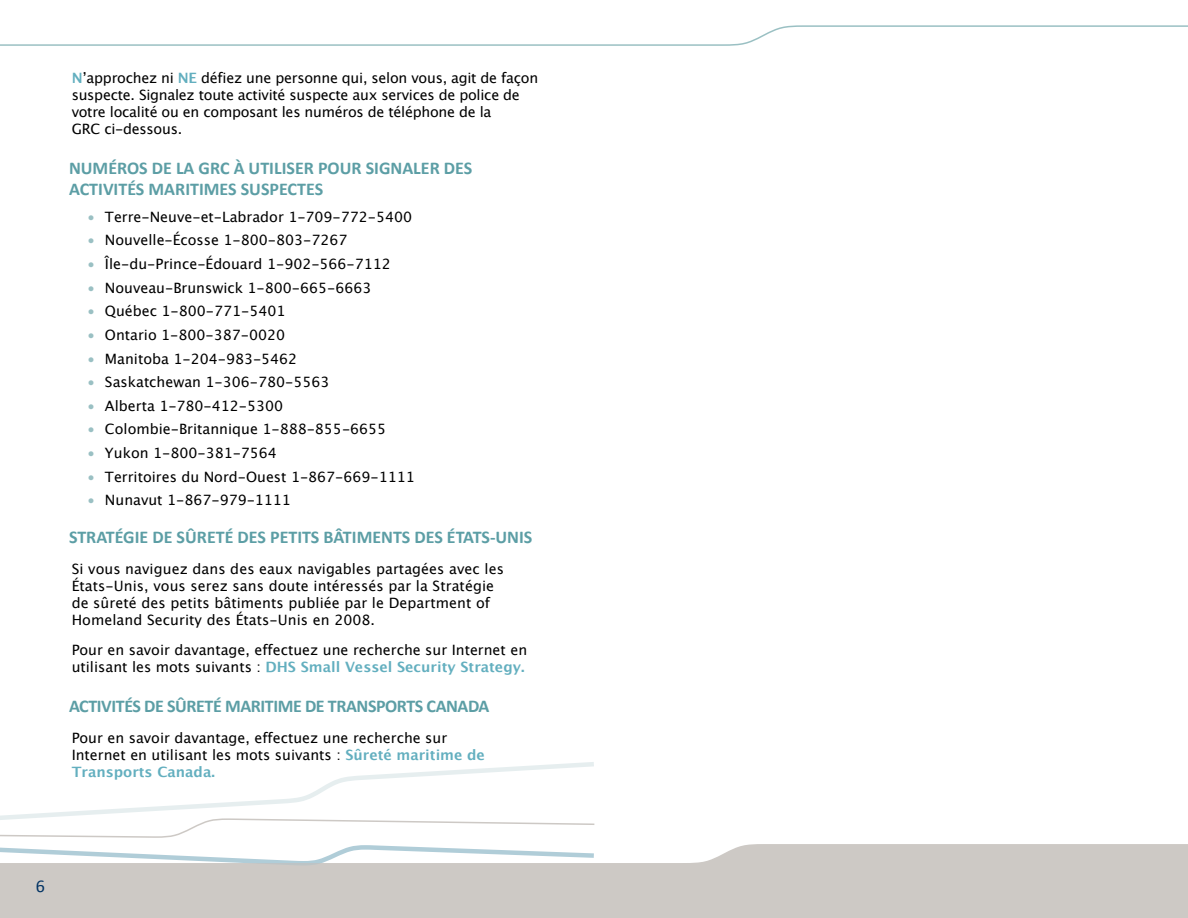
<style>
.page{position:relative;width:1188px;height:918px;background:#fff}
.page>*{position:absolute;margin:0;border:0;box-sizing:border-box;transform-origin:0 0}
.t1{font:700 18px/21px "Calibri";color:#5c9ea5}
.t2{font:700 18px "Calibri";letter-spacing:-.025em;color:#5c9ea5}
.t3{font:18px "Calibri";color:#003263}
.t4{font:14.25px/17.1px "Lucida Grande";color:#000}
.t5{font:14.25px/17.1px "Lucida Grande";letter-spacing:-.02em;color:#000}
.s1{font-weight:700;color:#63afbf}
.s2{color:#9ac0c3}
</style>
<div class="page">
<div style="left:0;top:844px;width:1188px;height:74px;background:#cdc9c5"></div>
<svg style="left:0;top:25px;width:1188px;height:21px"></svg>
<svg style="left:0;top:762px;width:594px;height:104px"></svg>
<p class="t5" style="left:72px;top:70px;width:468px"><span class="s1">N</span>’approchez ni <span class="s1">NE</span> défiez une personne qui, selon vous, agit de façon suspecte. Signalez toute activité suspecte aux services de police de votre localité ou en composant les numéros de téléphone de la<br>GRC ci-dessous.</p>
<p class="t1" style="left:69px;top:156px;width:405px">NUMÉROS DE LA GRC À UTILISER POUR SIGNALER DES<br>ACTIVITÉS MARITIMES SUSPECTES</p>
<p class="t4" style="left:87px;top:208px;width:327px"><span class="s2">•</span> Terre-Neuve-et-Labrador 1-709-772-5400</p>
<p class="t4" style="left:87px;top:232px;width:262px"><span class="s2">•</span> Nouvelle-Écosse 1-800-803-7267</p>
<p class="t4" style="left:87px;top:256px;width:305px"><span class="s2">•</span> Île-du-Prince-Édouard 1-902-566-7112</p>
<p class="t4" style="left:87px;top:279px;width:286px"><span class="s2">•</span> Nouveau-Brunswick 1-800-665-6663</p>
<p class="t4" style="left:87px;top:303px;width:200px"><span class="s2">•</span> Québec 1-800-771-5401</p>
<p class="t4" style="left:87px;top:326px;width:200px"><span class="s2">•</span> Ontario 1-800-387-0020</p>
<p class="t4" style="left:87px;top:350px;width:212px"><span class="s2">•</span> Manitoba 1-204-983-5462</p>
<p class="t4" style="left:87px;top:374px;width:244px"><span class="s2">•</span> Saskatchewan 1-306-780-5563</p>
<p class="t4" style="left:87px;top:397px;width:198px"><span class="s2">•</span> Alberta 1-780-412-5300</p>
<p class="t4" style="left:87px;top:421px;width:301px"><span class="s2">•</span> Colombie-Britannique 1-888-855-6655</p>
<p class="t4" style="left:87px;top:445px;width:191px"><span class="s2">•</span> Yukon 1-800-381-7564</p>
<p class="t4" style="left:87px;top:468px;width:329px"><span class="s2">•</span> Territoires du Nord-Ouest 1-867-669-1111</p>
<p class="t4" style="left:87px;top:492px;width:205px"><span class="s2">•</span> Nunavut 1-867-979-1111</p>
<p class="t1" style="left:69px;top:525px;width:465px">STRATÉGIE DE SÛRETÉ DES PETITS BÂTIMENTS DES ÉTATS-UNIS</p>
<p class="t4" style="left:72px;top:560px;width:434px">Si vous naviguez dans des eaux navigables partagées avec les États-Unis, vous serez sans doute intéressés par la Stratégie de sûreté des petits bâtiments publiée par le Department of Homeland Security des États-Unis en 2008.</p>
<p class="t4" style="left:72px;top:642px;width:457px">Pour en savoir davantage, effectuez une recherche sur Internet en utilisant les mots suivants : <span class="s1">DHS Small Vessel Security Strategy.</span></p>
<p class="t2" style="left:69px;top:694px;width:422px">ACTIVITÉS DE SÛRETÉ MARITIME DE TRANSPORTS CANADA</p>
<p class="t4" style="left:72px;top:729px;width:415px">Pour en savoir davantage, effectuez une recherche sur<br>Internet en utilisant les mots suivants : <span class="s1">Sûreté maritime de<br>Transports Canada.</span></p>
<p class="t3" style="left:36px;top:874px;width:11px">6</p>
</div>
